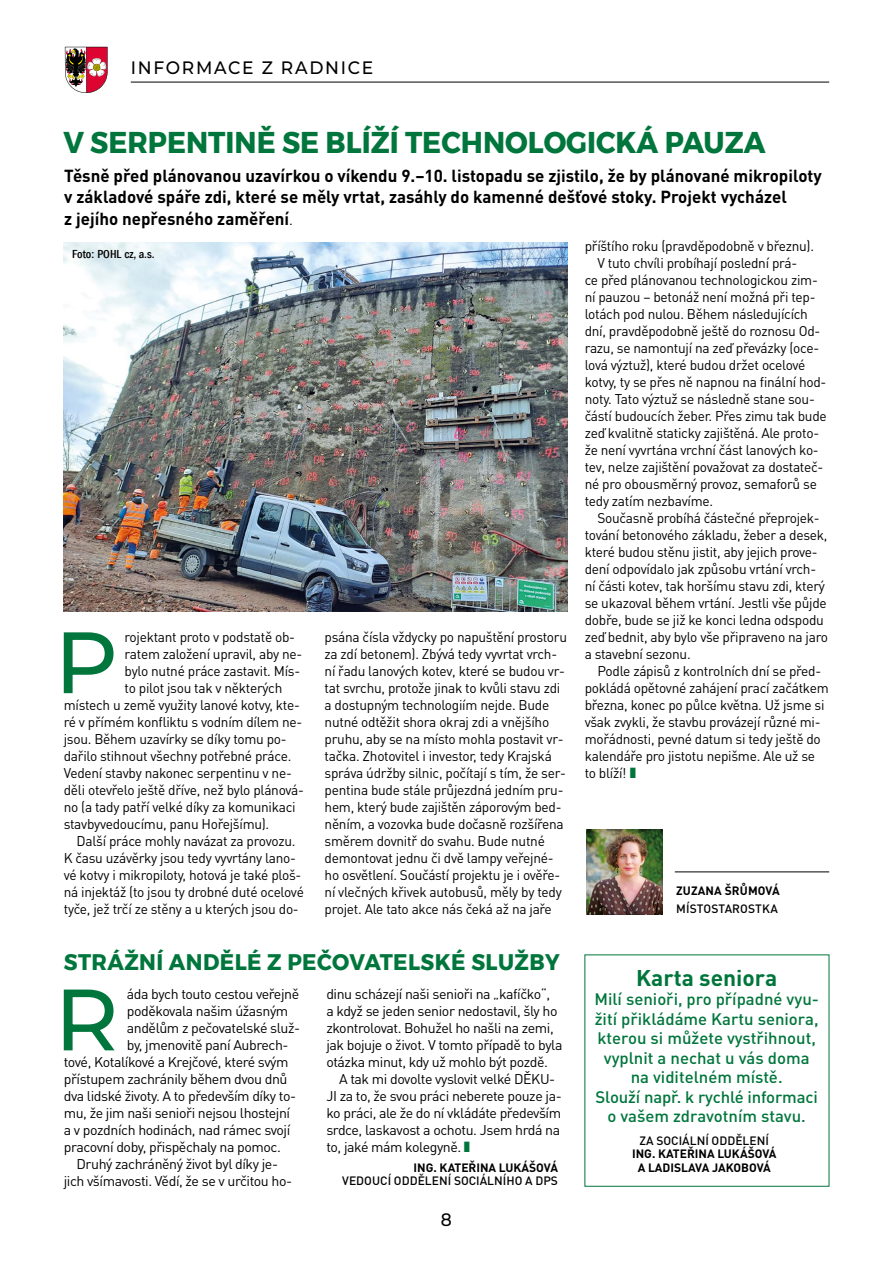
<style>
.page{position:relative;width:893px;height:1263px;background:#fff}
.page>*{position:absolute;margin:0;border:0;box-sizing:border-box;transform-origin:0 0}
.t1{font:500 86.85px "Montserrat";color:#00763c}
.t2{font:700 30px "Montserrat";color:#00763c;scale:.94 1}
.t3{font:700 22.5px "Montserrat";letter-spacing:.02em;color:#00763c;scale:.95 1}
.t4{font:700 22.5px "DIN Pro";color:#00763c}
.t5{font:500 18px "Montserrat";letter-spacing:.1em;color:#000;scale:.95 1}
.t6{font:700 17.25px/21.8px "DIN Pro";color:#000}
.t7{font:500 16.5px/19.5px "DIN Pro";color:#00763c;text-align:center}
.t8{font:13.95px/17px "DIN Pro";letter-spacing:-.02em;color:#000}
.t9{font:13.95px "DIN Pro";letter-spacing:-.04em;color:#000}
.t10{font:700 12px/13.5px "DIN Pro";color:#000;text-align:center}
.t11{font:500 12px "DIN Pro";color:#000}
.t12{font:500 condensed 12px "Franklin Gothic LT Com";color:#000}
.s1{font-weight:400;font-size:13.95px}
.s2{color:#00763c}
</style>
<div class="page">
<hr style="left:131px;top:82px;width:698px;height:1px;background:#000">
<svg style="left:65px;top:47px;width:43px;height:46px"></svg>
<hr style="left:86px;top:47px;width:1px;height:46px;background:#000">
<img style="left:64px;top:242px;width:503px;height:369px">
<hr style="left:675px;top:872px;width:154px;height:1px;background:#000">
<img style="left:586px;top:829px;width:77px;height:85px">
<p class="t5" style="left:131px;top:55px;width:257px">INFORMACE Z RADNICE</p>
<h2 class="t2" style="left:63px;top:119px;width:749px">V SERPENTINĚ SE BLÍŽÍ TECHNOLOGICKÁ PAUZA</h2>
<p class="t6" style="left:64px;top:162px;width:759px">Těsně před plánovanou uzavírkou o víkendu 9.–10. listopadu se zjistilo, že by plánované mikropiloty v základové spáře zdi, které se měly vrtat, zasáhly do kamenné dešťové stoky. Projekt vycházel<br>z jejího nepřesného zaměření<span class="s1">.</span></p>
<p class="t12" style="left:72px;top:247px;width:84px">Foto: POHL cz, a.s.</p>
<h1 class="t1" style="left:55px;top:604px;width:65px">P</h1>
<p class="t8" style="left:125px;top:628px;width:172px">rojektant proto v podstatě ob-</p>
<p class="t8" style="left:125px;top:645px;width:179px">ratem založení upravil, aby ne-</p>
<p class="t8" style="left:125px;top:662px;width:177px">bylo nutné práce zastavit. Mís-</p>
<p class="t8" style="left:125px;top:679px;width:159px">to pilot jsou tak v některých</p>
<p class="t8" style="left:64px;top:696px;width:238px">místech u země využity lanové kotvy, kte-</p>
<p class="t8" style="left:64px;top:713px;width:240px">ré v přímém konfliktu s vodním dílem ne-</p>
<p class="t8" style="left:64px;top:730px;width:224px">jsou. Během uzavírky se díky tomu po-</p>
<p class="t8" style="left:64px;top:747px;width:229px">dařilo stihnout všechny potřebné práce.</p>
<p class="t8" style="left:64px;top:764px;width:230px">Vedení stavby nakonec serpentinu v ne-</p>
<p class="t8" style="left:64px;top:781px;width:242px">děli otevřelo ještě dříve, než bylo plánová-</p>
<p class="t8" style="left:64px;top:798px;width:233px">no (a tady patří velké díky za komunikaci</p>
<p class="t8" style="left:64px;top:815px;width:207px">stavbyvedoucímu, panu Hořejšímu).</p>
<p class="t8" style="left:77px;top:832px;width:220px">Další práce mohly navázat za provozu.</p>
<p class="t8" style="left:64px;top:849px;width:234px">K času uzávěrky jsou tedy vyvrtány lano-</p>
<p class="t8" style="left:64px;top:866px;width:239px">vé kotvy i mikropiloty, hotová je také ploš-</p>
<p class="t8" style="left:64px;top:883px;width:242px">ná injektáž (to jsou ty drobné duté ocelové</p>
<p class="t8" style="left:64px;top:900px;width:236px">tyče, jež trčí ze stěny a u kterých jsou do-</p>
<p class="t8" style="left:325px;top:628px;width:244px">psána čísla vždycky po napuštění prostoru za zdí betonem). Zbývá tedy vyvrtat vrch&shy;ní řadu lanových kotev, které se budou vr&shy;tat svrchu, protože jinak to kvůli stavu zdi a dostupným technologiím nejde. Bude nutné odtěžit shora okraj zdi a vnějšího pruhu, aby se na místo mohla postavit vr&shy;tačka. Zhotovitel i investor, tedy Krajská správa údržby silnic, počítají s tím, že ser&shy;pentina bude stále průjezdná jedním pru&shy;hem, který bude zajištěn záporovým bed&shy;něním, a vozovka bude dočasně rozšířena směrem dovnitř do svahu. Bude nutné demontovat jednu či dvě lampy veřejné&shy;ho osvětlení. Součástí projektu je i ověře&shy;ní vlečných křivek autobusů, měly by tedy projet. Ale tato akce nás čeká až na jaře</p>
<h3 class="t3" style="left:64px;top:944px;width:523px">STRÁŽNÍ ANDĚLÉ Z PEČOVATELSKÉ SLUŽBY</h3>
<h1 class="t1" style="left:55px;top:962px;width:65px">R</h1>
<p class="t8" style="left:127px;top:985px;width:174px">áda bych touto cestou veřejně</p>
<p class="t8" style="left:326px;top:985px;width:238px">dinu scházejí naši senioři na „kafíčko“,<br>a když se jeden senior nedostavil, šly ho zkontrolovat. Bohužel ho našli na zemi, jak bojuje o život. V tomto případě to byla otázka minut, kdy už mohlo být pozdě.</p>
<p class="t8" style="left:326px;top:1070px;width:237px;text-indent:13px">A tak mi dovolte vyslovit velké DĚKU-JI za to, že svou práci neberete pouze ja&shy;ko práci, ale že do ní vkládáte především srdce, laskavost a ochotu. Jsem hrdá na to, jaké mám kolegyně. <span class="s2">❚</span></p>
<p class="t8" style="left:127px;top:1002px;width:163px">poděkovala našim úžasným</p>
<p class="t8" style="left:127px;top:1019px;width:175px">andělům z pečovatelské služ-</p>
<p class="t8" style="left:127px;top:1036px;width:163px">by, jmenovitě paní Aubrech-</p>
<p class="t9" style="left:64px;top:1053px;width:226px">tové, Kotalíkové a Krejčové, které svým</p>
<p class="t8" style="left:64px;top:1070px;width:225px">přístupem zachránily během dvou dnů</p>
<p class="t8" style="left:64px;top:1087px;width:234px">dva lidské životy. A to především díky to-</p>
<p class="t8" style="left:64px;top:1104px;width:228px">mu, že jim naši senioři nejsou lhostejní</p>
<p class="t8" style="left:64px;top:1121px;width:228px">a v pozdních hodinách, nad rámec svojí</p>
<p class="t8" style="left:64px;top:1138px;width:219px">pracovní doby, přispěchaly na pomoc.</p>
<p class="t8" style="left:77px;top:1155px;width:203px">Druhý zachráněný život byl díky je-</p>
<p class="t8" style="left:64px;top:1172px;width:230px">jich všímavosti. Vědí, že se v určitou ho-</p>
<p class="t10" style="left:414px;top:1159px;width:146px">ING. KATEŘINA LUKÁŠOVÁ</p>
<p class="t11" style="left:342px;top:1171px;width:217px">VEDOUCÍ ODDĚLENÍ SOCIÁLNÍHO A DPS</p>
<p class="t5" style="left:441px;top:1208px;width:13px">8</p>
<p class="t8" style="left:585px;top:237px;width:231px">příštího roku (pravděpodobně v březnu).</p>
<p class="t8" style="left:597px;top:254px;width:201px">V tuto chvíli probíhají poslední prá-</p>
<p class="t8" style="left:585px;top:271px;width:235px">ce před plánovanou technologickou zim-</p>
<p class="t8" style="left:585px;top:288px;width:232px">ní pauzou – betonáž není možná při tep-</p>
<p class="t8" style="left:585px;top:305px;width:225px">lotách pod nulou. Během následujících</p>
<p class="t8" style="left:585px;top:322px;width:237px">dní, pravděpodobně ještě do roznosu Od-</p>
<p class="t8" style="left:585px;top:339px;width:236px">razu, se namontují na zeď převázky (oce-</p>
<p class="t8" style="left:585px;top:356px;width:222px">lová výztuž), které budou držet ocelové</p>
<p class="t8" style="left:585px;top:373px;width:243px">kotvy, ty se přes ně napnou na finální hod-</p>
<p class="t8" style="left:585px;top:390px;width:232px">noty. Tato výztuž se následně stane sou-</p>
<p class="t8" style="left:585px;top:407px;width:244px">částí budoucích žeber. Přes zimu tak bude</p>
<p class="t8" style="left:585px;top:424px;width:236px">zeď kvalitně staticky zajištěná. Ale proto-</p>
<p class="t8" style="left:585px;top:441px;width:236px">že není vyvrtána vrchní část lanových ko-</p>
<p class="t8" style="left:585px;top:458px;width:240px">tev, nelze zajištění považovat za dostateč-</p>
<p class="t8" style="left:585px;top:475px;width:234px">né pro obousměrný provoz, semaforů se</p>
<p class="t8" style="left:585px;top:492px;width:130px">tedy zatím nezbavíme.</p>
<p class="t8" style="left:597px;top:509px;width:224px">Současně probíhá částečné přeprojek-</p>
<p class="t8" style="left:585px;top:526px;width:244px">tování betonového základu, žeber a desek,</p>
<p class="t8" style="left:585px;top:543px;width:235px">které budou stěnu jistit, aby jejich prove-</p>
<p class="t8" style="left:585px;top:560px;width:233px">dení odpovídalo jak způsobu vrtání vrch-</p>
<p class="t8" style="left:585px;top:577px;width:242px">ní části kotev, tak horšímu stavu zdi, který</p>
<p class="t8" style="left:585px;top:594px;width:244px">se ukazoval během vrtání. Jestli vše půjde</p>
<p class="t8" style="left:585px;top:611px;width:241px">dobře, bude se již ke konci ledna odspodu</p>
<p class="t8" style="left:585px;top:628px;width:245px">zeď bednit, aby bylo vše připraveno na jaro</p>
<p class="t8" style="left:585px;top:645px;width:108px">a stavební sezonu.</p>
<p class="t8" style="left:597px;top:662px;width:225px">Podle zápisů z kontrolních dní se před-</p>
<p class="t8" style="left:585px;top:679px;width:246px">pokládá opětovné zahájení prací začátkem</p>
<p class="t8" style="left:585px;top:696px;width:241px">března, konec po půlce května. Už jsme si</p>
<p class="t8" style="left:585px;top:713px;width:237px">však zvykli, že stavbu provázejí různé mi-</p>
<p class="t8" style="left:585px;top:730px;width:238px">mořádnosti, pevné datum si tedy ještě do</p>
<p class="t8" style="left:585px;top:747px;width:232px">kalendáře pro jistotu nepišme. Ale už se</p>
<p class="t8" style="left:585px;top:764px;width:53px">to blíží! <span class="s2">❚</span></p>
<p class="t10" style="left:676px;top:882px;width:105px">ZUZANA ŠRŮMOVÁ</p>
<p class="t11" style="left:676px;top:899px;width:103px">MÍSTOSTAROSTKA</p>
<h3 class="t4" style="left:636px;top:959px;width:143px">Karta seniora</h3>
<p class="t7" style="left:594px;top:988px;width:226px">Milí senioři, pro případné vyu&shy;žití přikládáme Kartu seniora, kterou si můžete vystřihnout, vyplnit a nechat u vás doma na viditelném místě.<br>Slouží např. k rychlé informaci o vašem zdravotním stavu.</p>
<p class="t11" style="left:640px;top:1130px;width:131px">ZA SOCIÁLNÍ ODDĚLENÍ</p>
<p class="t10" style="left:632px;top:1145px;width:146px">ING. KATEŘINA LUKÁŠOVÁ<br>A LADISLAVA JAKOBOVÁ</p>
</div>
